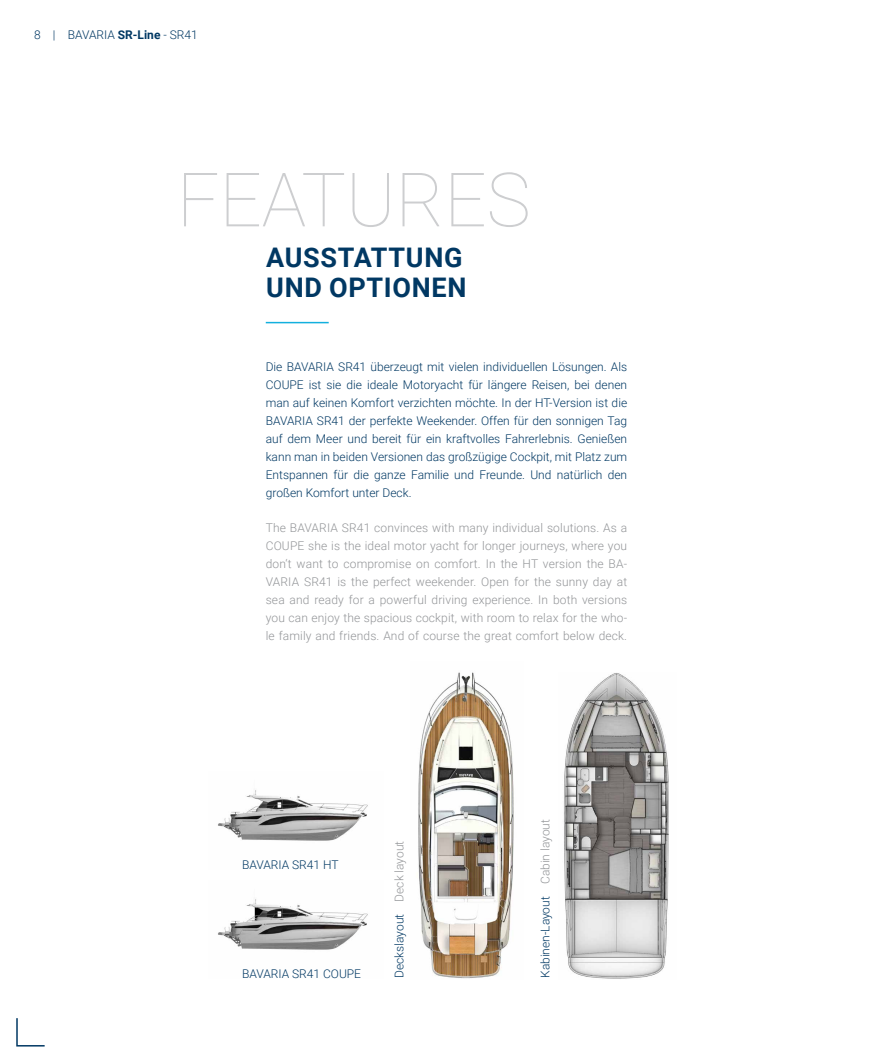
<style>
.page{position:relative;width:893px;height:1063px;background:#fff}
.page>*{position:absolute;margin:0;border:0;box-sizing:border-box;transform-origin:0 0}
.t1{font:100 75px "Roboto";letter-spacing:-.005em;color:#cdced0}
.t2{font:700 27px "Roboto";letter-spacing:.025em;color:#013863}
.Fließtext_DE{font:300 12px/18px "Roboto";color:#013863;text-align:justify}
.Fließtext_EN{font:300 12px/18px "Roboto";letter-spacing:.01em;color:#939598;text-align:justify}
.Fließtext_EN-2{font:300 12px "Roboto";color:#013863}
.s1{font-weight:700}
.s2{color:#939598}
</style>
<div class="page">
<hr style="left:266px;top:322px;width:63px;height:1px;background:#13b0de">
<svg style="left:16px;top:1018px;width:29px;height:29px"></svg>
<img style="left:564px;top:673px;width:105px;height:306px">
<img style="left:418px;top:672px;width:96px;height:307px">
<img style="left:218px;top:899px;width:150px;height:51px">
<img style="left:218px;top:790px;width:150px;height:51px">
<p class="Fließtext_DE" style="left:34px;top:25px;width:165px">8 | BAVARIA <span class="s1">SR-Line</span> - SR41</p>
<h2 class="t1" style="left:177px;top:147px;width:355px">FEATURES</h2>
<h1 class="t2" style="left:266px;top:238px;width:198px">AUSSTATTUNG</h1>
<h1 class="t2" style="left:266px;top:268px;width:202px">UND OPTIONEN</h1>
<p class="Fließtext_DE" style="left:266px;top:357px;width:363px">Die BAVARIA SR41 überzeugt mit vielen individuellen Lösungen. Als COUPE ist sie die ideale Motoryacht für längere Reisen, bei denen man auf keinen Komfort verzichten möchte. In der HT-Version ist die BAVARIA SR41 der perfekte Weekender. Offen für den sonnigen Tag auf dem Meer und bereit für ein kraftvolles Fahrerlebnis. Genießen kann man in beiden Versionen das großzügige Cockpit, mit Platz zum Entspannen für die ganze Familie und Freunde. Und natürlich den großen Komfort unter Deck.</p>
<p class="Fließtext_EN" style="left:266px;top:518px;width:363px">The BAVARIA SR41 convinces with many individual solutions. As a COUPE she is the ideal motor yacht for longer journeys, where you don‘t want to compromise on comfort. In the HT version the BA-VARIA SR41 is the perfect weekender. Open for the sunny day at sea and ready for a powerful driving experience. In both versions you can enjoy the spacious cockpit, with room to relax for the who&shy;le family and friends. And of course the great comfort below deck.</p>
<p class="Fließtext_EN-2" style="left:242px;top:856px;width:98px">BAVARIA SR41 HT</p>
<p class="Fließtext_EN-2" style="left:242px;top:965px;width:121px">BAVARIA SR41 COUPE</p>
<p class="Fließtext_EN-2" style="left:391px;top:978px;width:139px;rotate:-90deg">Deckslayout <span class="s2">Deck layout</span></p>
<p class="Fließtext_EN-2" style="left:537px;top:978px;width:160px;rotate:-90deg">Kabinen-Layout <span class="s2">Cabin layout</span></p>
</div>
